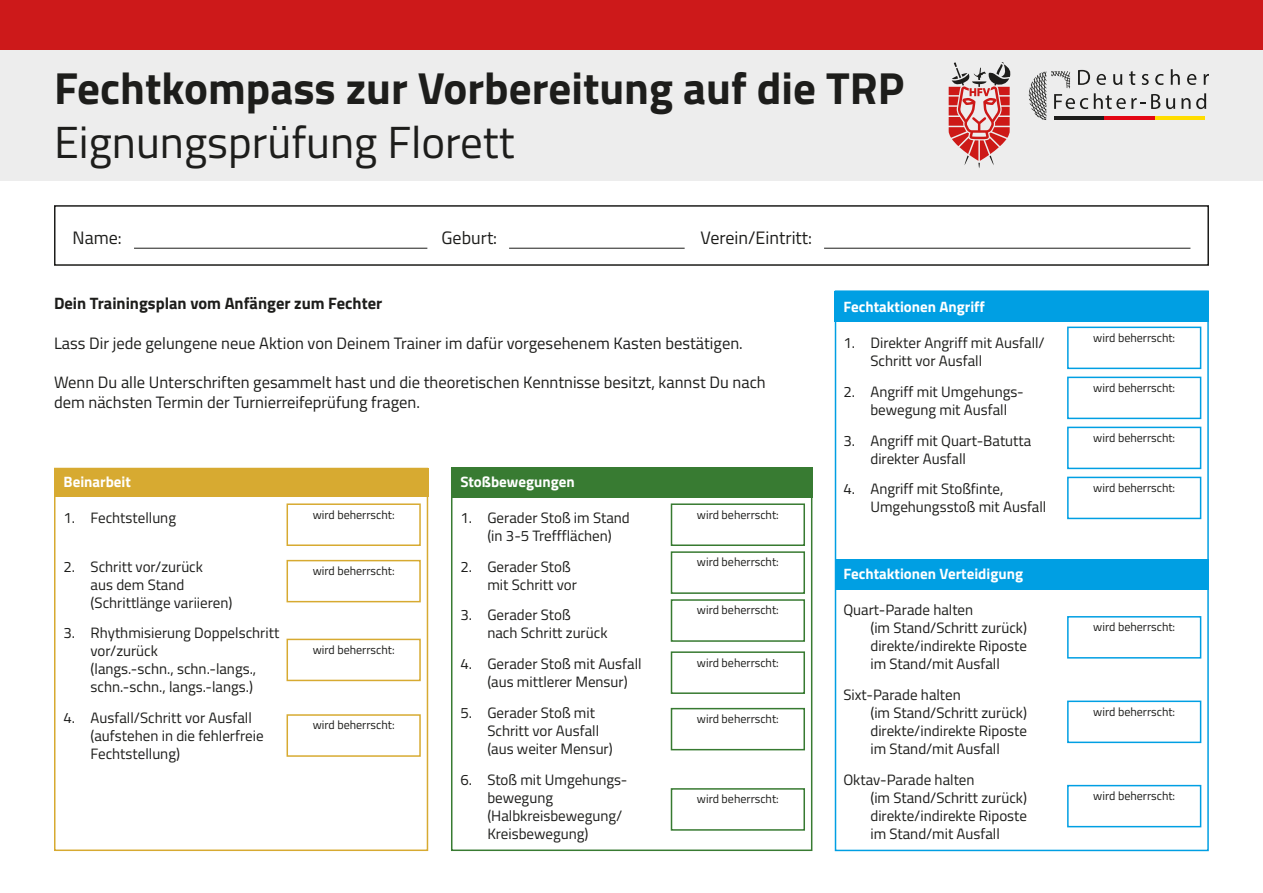
<style>
.page{position:relative;width:1263px;height:893px;background:#fff}
.page>*{position:absolute;margin:0;border:0;box-sizing:border-box;transform-origin:0 0}
.t1{font:700 45px "Titillium Web";color:#1d1d1b}
.t2{font:45px "Titillium Web";color:#1d1d1b}
.t3{font:18px "Titillium Web";color:#1d1d1b}
.t4{font:16.5px/19.8px "Titillium Web";color:#1d1d1b}
.t5{font:700 16.5px "Titillium Web";color:#1d1d1b}
.t6{font:15px/18px "Titillium Web";color:#1d1d1b}
.t7{font:700 15px "Titillium Web";color:#fff}
.t8{font:12px "Titillium Web";color:#1d1d1b}
</style>
<div class="page">
<div style="left:0;top:0;width:1263px;height:50px;background:#cd191a"></div>
<div style="left:54px;top:468px;width:374px;height:383px;border:2px solid #d7aa31"></div>
<div style="left:54px;top:468px;width:374px;height:28px;background:#d7aa31"></div>
<div style="left:451px;top:468px;width:361px;height:30px;background:#387b32"></div>
<div style="left:451px;top:468px;width:361px;height:383px;border:2px solid #387b32"></div>
<div style="left:836px;top:559px;width:373px;height:30px;background:#009fe3"></div>
<div style="left:834px;top:291px;width:375px;height:31px;background:#009fe3"></div>
<div style="left:0;top:50px;width:1263px;height:131px;background:#ededed"></div>
<hr style="left:134px;top:248px;width:293px;height:1px;background:#1d1d1b">
<hr style="left:509px;top:248px;width:176px;height:1px;background:#1d1d1b">
<hr style="left:824px;top:248px;width:366px;height:1px;background:#1d1d1b">
<div style="left:54px;top:205px;width:1155px;height:61px;border:2px solid #1d1d1b"></div>
<div style="left:1067px;top:327px;width:134px;height:42px;border:2px solid #009fe3"></div>
<div style="left:1067px;top:701px;width:134px;height:42px;border:2px solid #009fe3"></div>
<div style="left:1067px;top:785px;width:134px;height:42px;border:2px solid #009fe3"></div>
<div style="left:1067px;top:616px;width:134px;height:43px;border:2px solid #009fe3"></div>
<div style="left:1067px;top:377px;width:134px;height:42px;border:2px solid #009fe3"></div>
<div style="left:1067px;top:427px;width:134px;height:42px;border:2px solid #009fe3"></div>
<div style="left:1067px;top:477px;width:134px;height:42px;border:2px solid #009fe3"></div>
<div style="left:671px;top:503px;width:134px;height:43px;border:2px solid #377a31"></div>
<div style="left:671px;top:788px;width:134px;height:43px;border:2px solid #377a31"></div>
<div style="left:671px;top:708px;width:134px;height:42px;border:2px solid #377a31"></div>
<div style="left:671px;top:551px;width:134px;height:43px;border:2px solid #377a31"></div>
<div style="left:671px;top:599px;width:134px;height:43px;border:2px solid #377a31"></div>
<div style="left:671px;top:651px;width:134px;height:43px;border:2px solid #377a31"></div>
<div style="left:286px;top:503px;width:135px;height:43px;border:2px solid #d7aa31"></div>
<div style="left:286px;top:714px;width:135px;height:43px;border:2px solid #d7aa31"></div>
<div style="left:286px;top:560px;width:135px;height:42px;border:2px solid #d7aa31"></div>
<div style="left:286px;top:639px;width:135px;height:42px;border:2px solid #d7aa31"></div>
<div style="left:835px;top:290px;width:374px;height:561px;border:2px solid #009fe3"></div>
<svg style="left:1029px;top:69px;width:180px;height:51px"></svg>
<hr style="left:1143px;top:117px;width:62px;height:3px;background:#fd0">
<hr style="left:1102px;top:117px;width:52px;height:3px;background:#e30614">
<hr style="left:1054px;top:117px;width:49px;height:3px;background:#1d1d1b">
<svg style="left:949px;top:62px;width:61px;height:106px"></svg>
<h1 class="t1" style="left:54px;top:54px;width:852px">Fechtkompass zur Vorbereitung auf die TRP</h1>
<h1 class="t2" style="left:54px;top:109px;width:462px">Eignungsprüfung Florett</h1>
<p class="t3" style="left:73px;top:225px;width:51px">Name:</p>
<p class="t3" style="left:442px;top:225px;width:57px">Geburt:</p>
<p class="t3" style="left:700px;top:225px;width:113px">Verein/Eintritt:</p>
<p class="t5" style="left:54px;top:291px;width:330px">Dein Trainingsplan vom Anfänger zum Fechter</p>
<p class="t4" style="left:54px;top:332px;width:690px">Lass Dir jede gelungene neue Aktion von Deinem Trainer im dafür vorgesehenem Kasten bestätigen.</p>
<p class="t4" style="left:54px;top:372px;width:713px">Wenn Du alle Unterschriften gesammelt hast und die theoretischen Kenntnisse besitzt, kannst Du nach dem nächsten Termin der Turnierreifeprüfung fragen.</p>
<p class="t7" style="left:64px;top:470px;width:69px">Beinarbeit</p>
<p class="t6" style="left:64px;top:508px;width:114px">1. Fechtstellung</p>
<p class="t6" style="left:91px;top:557px;width:143px;text-indent:-27px">2. Schritt vor/zurück<br>aus dem Stand (Schrittlänge variieren)</p>
<p class="t6" style="left:91px;top:623px;width:190px;text-indent:-27px">3. Rhythmisierung Doppelschritt vor/zurück<br>(langs.-schn., schn.-langs., schn.-schn., langs.-langs.)</p>
<p class="t6" style="left:91px;top:708px;width:174px;text-indent:-27px">4. Ausfall/Schritt vor Ausfall (aufstehen in die fehlerfreie<br>Fechtstellung)</p>
<p class="t8" style="left:313px;top:506px;width:83px">wird beherrscht:</p>
<p class="t8" style="left:313px;top:562px;width:83px">wird beherrscht:</p>
<p class="t8" style="left:313px;top:641px;width:83px">wird beherrscht:</p>
<p class="t8" style="left:313px;top:716px;width:83px">wird beherrscht:</p>
<p class="t7" style="left:460px;top:470px;width:116px">Stoßbewegungen</p>
<p class="t6" style="left:460px;top:508px;width:171px;text-align:center">1. Gerader Stoß im Stand (in 3-5 Treffflächen)</p>
<p class="t6" style="left:487px;top:557px;width:91px;text-indent:-27px">2. Gerader Stoß mit Schritt vor</p>
<p class="t6" style="left:487px;top:605px;width:122px;text-indent:-27px">3. Gerader Stoß<br>nach Schritt zurück</p>
<p class="t6" style="left:487px;top:654px;width:156px;text-indent:-27px">4. Gerader Stoß mit Ausfall (aus mittlerer Mensur)</p>
<p class="t6" style="left:487px;top:703px;width:127px;text-indent:-27px">5. Gerader Stoß mit<br>Schritt vor Ausfall (aus weiter Mensur)</p>
<p class="t6" style="left:487px;top:770px;width:142px;text-indent:-27px">6. Stoß mit Umgehungs&shy;bewegung (Halbkreisbewegung/<br>Kreisbewegung)</p>
<p class="t8" style="left:697px;top:506px;width:83px">wird beherrscht:</p>
<p class="t8" style="left:697px;top:553px;width:83px">wird beherrscht:</p>
<p class="t8" style="left:697px;top:601px;width:83px">wird beherrscht:</p>
<p class="t8" style="left:697px;top:653px;width:83px">wird beherrscht:</p>
<p class="t8" style="left:697px;top:710px;width:83px">wird beherrscht:</p>
<p class="t8" style="left:697px;top:790px;width:83px">wird beherrscht:</p>
<p class="t7" style="left:843px;top:295px;width:143px">Fechtaktionen Angriff</p>
<p class="t6" style="left:870px;top:333px;width:176px;text-indent:-27px">1. Direkter Angriff mit Ausfall/<br>Schritt vor Ausfall</p>
<p class="t6" style="left:870px;top:382px;width:155px;text-indent:-27px">2. Angriff mit Umgehungs&shy;bewegung mit Ausfall</p>
<p class="t6" style="left:870px;top:431px;width:162px;text-indent:-27px">3. Angriff mit Quart-Batutta direkter Ausfall</p>
<p class="t6" style="left:870px;top:479px;width:177px;text-indent:-27px">4. Angriff mit Stoßfinte,<br>Umgehungsstoß mit Ausfall</p>
<p class="t7" style="left:843px;top:562px;width:181px">Fechtaktionen Verteidigung</p>
<p class="t6" style="left:870px;top:600px;width:158px;text-indent:-27px">Quart-Parade halten<br>(im Stand/Schritt zurück) direkte/indirekte Riposte im Stand/mit Ausfall</p>
<p class="t6" style="left:870px;top:685px;width:158px;text-indent:-27px">Sixt-Parade halten<br>(im Stand/Schritt zurück) direkte/indirekte Riposte im Stand/mit Ausfall</p>
<p class="t6" style="left:870px;top:770px;width:158px;text-indent:-27px">Oktav-Parade halten<br>(im Stand/Schritt zurück) direkte/indirekte Riposte im Stand/mit Ausfall</p>
<p class="t8" style="left:1093px;top:329px;width:83px">wird beherrscht:</p>
<p class="t8" style="left:1093px;top:379px;width:83px">wird beherrscht:</p>
<p class="t8" style="left:1093px;top:429px;width:83px">wird beherrscht:</p>
<p class="t8" style="left:1093px;top:479px;width:83px">wird beherrscht:</p>
<p class="t8" style="left:1093px;top:618px;width:83px">wird beherrscht:</p>
<p class="t8" style="left:1093px;top:703px;width:83px">wird beherrscht:</p>
<p class="t8" style="left:1093px;top:787px;width:83px">wird beherrscht:</p>
</div>
